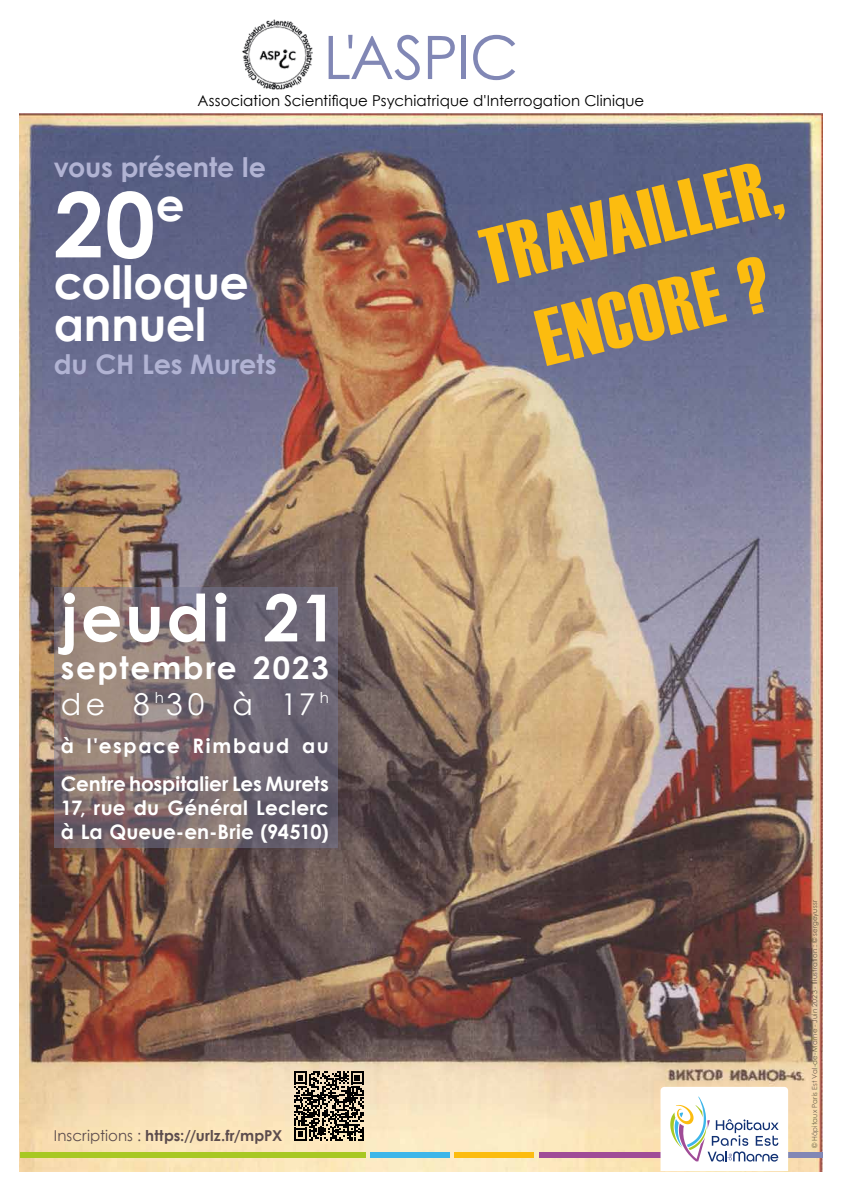
<style>
.page{position:relative;width:842px;height:1191px;background:#fff}
.page>*{position:absolute;margin:0;border:0;box-sizing:border-box;transform-origin:0 0}
.t1{font:700 90px "Century Gothic";color:#fff}
.t2{font:80px/92px "Haettenschweiler";color:#fcbc0f;text-align:center}
.t3{font:700 65px "Century Gothic";letter-spacing:.04em;color:#fff}
.t4{font:60px "Century Gothic";letter-spacing:-.01em;color:#8187b5}
.t5{font:700 46px/42px "Century Gothic";letter-spacing:-.005em;color:#fff}
.t6{font:700 31px "Century Gothic";letter-spacing:.055em;color:#fff}
.t7{font:30px "Century Gothic";color:#fff}
.t8{font:700 27px "Century Gothic";letter-spacing:-.005em;color:#b1b3d3}
.t9{font:700 20px/38.2px "Century Gothic";letter-spacing:.005em;color:#fff}
.t10{font:15px "Century Gothic";letter-spacing:.005em;color:#000}
.t11{font:700 15px "Century Gothic";letter-spacing:.01em;color:#5c4c4d}
.t12{font:7px "Century Gothic";letter-spacing:.03em;color:#706f6f}
.s1{font-weight:400}
</style>
<div class="page">
<img style="left:20px;top:113px;width:802px;height:1058px">
<svg style="left:54px;top:587px;width:283px;height:260px;background:#7a6d72"></svg>
<img style="left:242px;top:20px;width:71px;height:69px">
<div style="left:20px;top:1152px;width:346px;height:6px;background:#a8c823"></div>
<div style="left:454px;top:1152px;width:80px;height:6px;background:#fcbc0f"></div>
<div style="left:370px;top:1152px;width:80px;height:6px;background:#3eb6e9"></div>
<div style="left:788px;top:1152px;width:34px;height:6px;background:#8187b5"></div>
<div style="left:539px;top:1152px;width:121px;height:6px;background:#a04c97"></div>
<svg style="left:660px;top:1086px;width:128px;height:85px"></svg>
<svg style="left:294px;top:1071px;width:70px;height:69px;background:#6a6152"></svg>
<h3 class="t4" style="left:323px;top:15px;width:197px">L'ASPIC</h3>
<p class="t10" style="left:198px;top:90px;width:448px">Association Scientifique Psychiatrique d'Interrogation Clinique</p>
<h3 class="t8" style="left:54px;top:147px;width:214px">vous présente le</h3>
<h1 class="t1" style="left:54px;top:156px;width:132px">20<sup>e</sup></h1>
<h3 class="t5" style="left:54px;top:260px;width:197px">colloque annuel</h3>
<h3 class="t8" style="left:54px;top:343px;width:224px">du CH Les Murets</h3>
<h2 class="t2" style="left:472px;top:214px;width:307px;rotate:-14deg">TRAVAILLER,<br>ENCORE ?</h2>
<h3 class="t3" style="left:61px;top:568px;width:278px">jeudi 21</h3>
<h3 class="t6" style="left:61px;top:644px;width:269px">septembre 2023</h3>
<h3 class="t7" style="left:61px;top:683px;width:269px">de 8 <sup>h</sup>30 à 17 <sup>h</sup></h3>
<p class="t9" style="left:61px;top:725px;width:269px">à l'espace Rimbaud au<br>Centre hospitalier Les Murets</p>
<p class="t9" style="left:61px;top:795px;width:269px;line-height:24px">17, rue du Général Leclerc à La Queue-en-Brie (94510)</p>
<p class="t11" style="left:54px;top:1124px;width:230px"><span class="s1">Inscriptions :</span> https://urlz.fr/mpPX</p>
<p class="t12" style="left:810px;top:1148px;width:250px;rotate:-90deg">© Hôpitaux Paris Est Val-de-Marne - Juin 2023 - Illustration : © sergeyussr</p>
</div>
